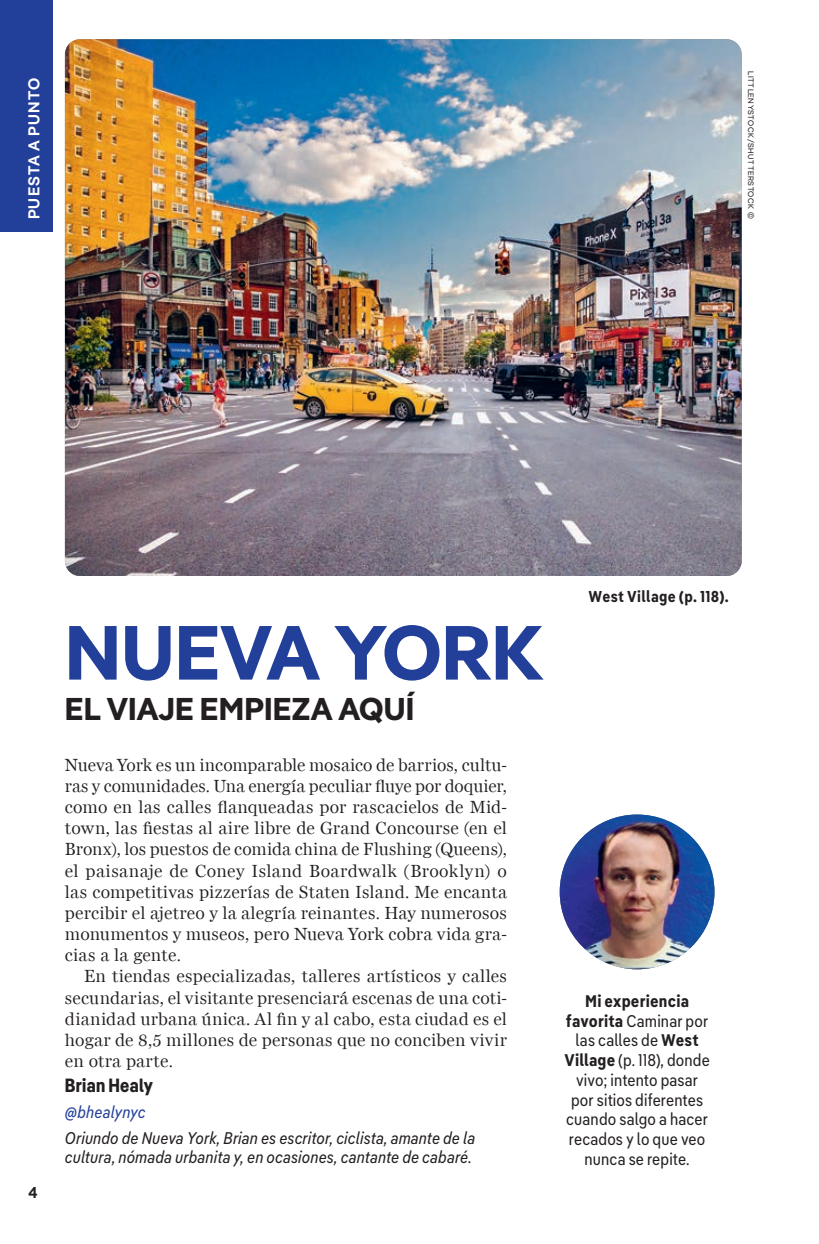
<style>
.page{position:relative;width:819px;height:1244px;background:#fff}
.page>*{position:absolute;margin:0;border:0;box-sizing:border-box;transform-origin:0 0}
.Welcome_To_-_Title{font:700 76.5px "Pangea";color:#223f99}
.Welcome_To_-_Strap{font:700 31.5px "Pangea";letter-spacing:.01em;color:#231f20}
.Writer1_-_Name{font:19.12px "Pangea Cond Bold LP";letter-spacing:.015em;color:#231f20}
.Writer1_-_Body{font:18px/21.2px "LP Miller Daily One";letter-spacing:.01em;color:#231f20;text-align:justify}
.Writer_-_Body{font:16.88px/19.8px "Pangea Text Cond Regular LP";letter-spacing:.01em;color:#231f20;text-align:center}
.Writer1_-_Social{font:16.88px/19.8px "Pangea Text Cond Regular Italic LP";letter-spacing:.01em;color:#231f20}
.Writer1_-_Social-2{font:16.88px "Pangea Text Cond Regular Italic LP";letter-spacing:.01em;color:#223f99}
.Caption_-_Right{font:15.75px "Pangea Text Cond Bold LP";letter-spacing:.02em;color:#231f20}
.t1{font:600 15.75px "Pangea";letter-spacing:.065em;color:#fff}
.t2{font:600 15.75px "Pangea";color:#231f20}
.Front_-_Credit_Grey{font:7.88px "Pangea";letter-spacing:.08em;color:#231f20}
.s1{font-family:"Pangea Text Cond Bold LP"}
</style>
<div class="page">
<div style="left:0;top:0;width:52px;height:231px;background:#223f99"></div>
<img style="left:559px;top:814px;width:155px;height:155px;border-radius:77px">
<img style="left:65px;top:39px;width:676px;height:537px">
<p class="t1" style="left:22px;top:219px;width:143px;rotate:-90deg">PUESTA A PUNTO</p>
<p class="Front_-_Credit_Grey" style="left:756px;top:71px;width:149px;rotate:90deg">LITTLENYSTOCK/SHUTTERSTOCK ©</p>
<p class="t2" style="left:28px;top:1181px;width:11px">4</p>
<p class="Welcome_To_-_Title" style="left:65px;top:596px;width:478px">NUEVA YORK</p>
<p class="Welcome_To_-_Strap" style="left:65px;top:685px;width:351px">EL VIAJE EMPIEZA AQUÍ</p>
<p class="Writer1_-_Body" style="left:65px;top:754px;width:443px">Nueva York es un incomparable mosaico de barrios, cultu&shy;ras y comunidades. Una energía peculiar fluye por doquier, como en las calles flanqueadas por rascacielos de Mid&shy;town, las fiestas al aire libre de Grand Concourse (en el Bronx), los puestos de comida china de Flushing (Queens), el paisanaje de Coney Island Boardwalk (Brooklyn) o las competitivas pizzerías de Staten Island. Me encanta percibir el ajetreo y la alegría reinantes. Hay numerosos monumentos y museos, pero Nueva York cobra vida gra&shy;cias a la gente.</p>
<p class="Writer1_-_Body" style="left:65px;top:966px;width:443px;text-indent:19px">En tiendas especializadas, talleres artísticos y calles secundarias, el visitante presenciará escenas de una coti&shy;dianidad urbana única. Al fin y al cabo, esta ciudad es el hogar de 8,5 millones de personas que no conciben vivir en otra parte.</p>
<p class="Writer1_-_Name" style="left:65px;top:1071px;width:89px">Brian Healy</p>
<p class="Writer1_-_Social-2" style="left:65px;top:1098px;width:82px">@bhealynyc</p>
<p class="Writer1_-_Social" style="left:65px;top:1126px;width:411px">Oriundo de Nueva York, Brian es escritor, ciclista, amante de la cultura, nómada urbanita y, en ocasiones, cantante de cabaré.</p>
<p class="Caption_-_Right" style="left:588px;top:584px;width:142px">West Village (p. 118).</p>
<p class="Writer_-_Body" style="left:564px;top:989px;width:147px"><span class="s1">Mi experiencia favorita</span> Caminar por las calles de <span class="s1">West<br>Village</span> (p. 118), donde vivo; intento pasar por sitios diferentes cuando salgo a hacer recados y lo que veo nunca se repite.</p>
</div>
